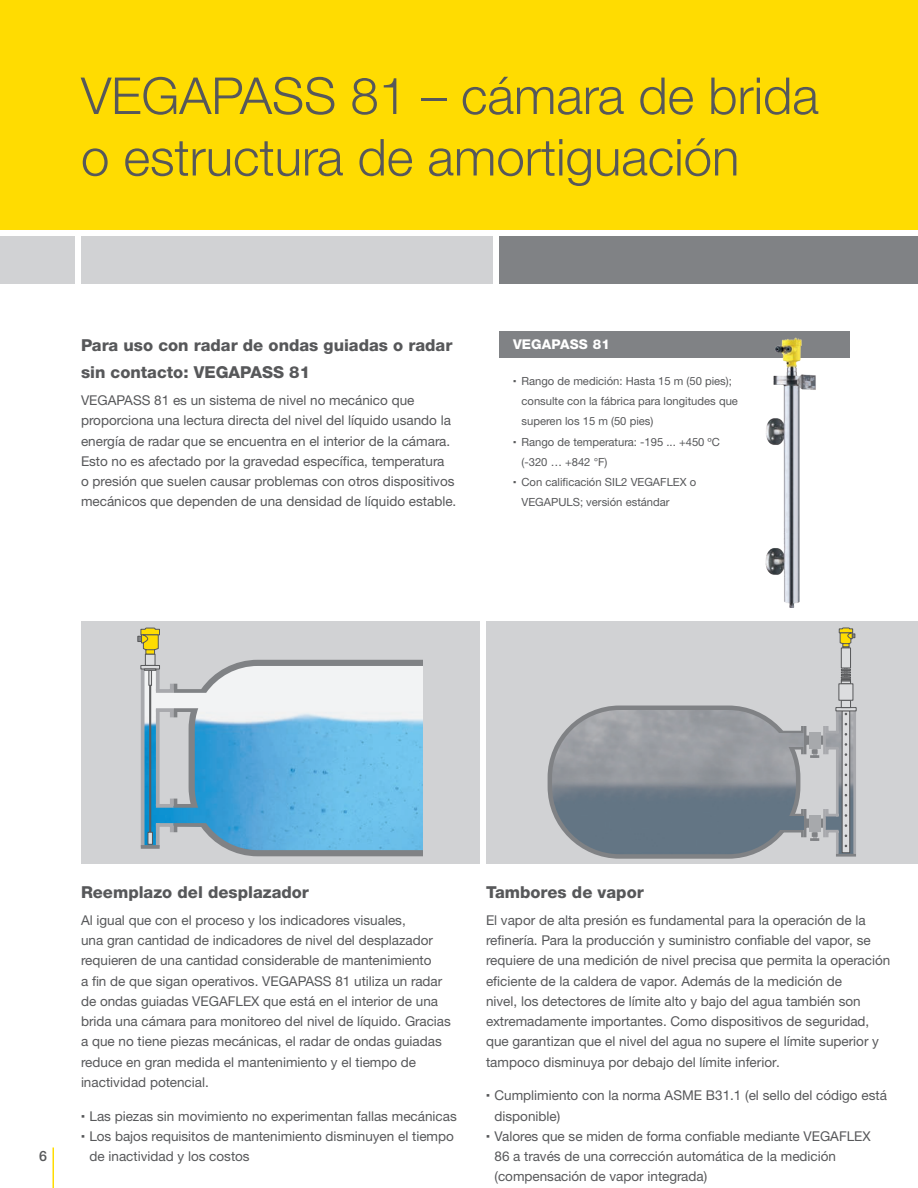
<style>
.page{position:relative;width:918px;height:1188px;background:#fff}
.page>*{position:absolute;margin:0;border:0;box-sizing:border-box;transform-origin:0 0}
._1_Headline_page_80K{font:300 51px/61.5px "Helvetica Neue LTW1 G";color:#57585a}
._1_Body_text_headlin{font:800 16.5px/27px "Helvetica Neue LTW1 G";color:#57585a}
.t1{font:500 14.25px "Helvetica Neue LTW1 G";color:#57585a}
._1_Body_text_80K_EN{font:13.5px/20.2px "Helvetica Neue LTW1 G";color:#57585a}
._3_Instrument_name_w{font:800 13.5px "Helvetica Neue LTW1 G";letter-spacing:.01em;color:#fff}
.t2{font:11.25px/20.2px "Helvetica Neue LTW1 G";color:#57585a}
.s1{font-family:"Helvetica Linotype";font-weight:700}
</style>
<div class="page">
<hr style="left:52px;top:1148px;width:2px;height:40px;background:#ffdc01">
<div style="left:0;top:0;width:918px;height:230px;background:#ffdc01"></div>
<div style="left:0;top:236px;width:74px;height:48px;background:#d1d2d4"></div>
<div style="left:500px;top:236px;width:418px;height:48px;background:#808285"></div>
<div style="left:81px;top:236px;width:412px;height:48px;background:#d1d2d4"></div>
<div style="left:500px;top:331px;width:350px;height:27px;background:#808285"></div>
<div style="left:81px;top:621px;width:399px;height:243px;background:#d1d2d4"></div>
<svg style="left:138px;top:628px;width:285px;height:228px"></svg>
<div style="left:486px;top:621px;width:432px;height:243px;background:#d1d2d4"></div>
<img style="left:550px;top:708px;width:229px;height:146px">
<div style="left:548px;top:706px;width:252px;height:153px;border:4px solid #808285;border-radius:70px"></div>
<svg style="left:779px;top:708px;width:77px;height:146px"></svg>
<hr style="left:836px;top:854px;width:20px;height:3px;background:#808285">
<img style="left:764px;top:816px;width:40px;height:14px">
<img style="left:764px;top:733px;width:40px;height:14px">
<div style="left:836px;top:707px;width:20px;height:4px;border:1px solid #57585a"></div>
<div style="left:841px;top:648px;width:10px;height:20px;background:#dcdddf;border:1px solid #57585a"></div>
<svg style="left:841px;top:668px;width:10px;height:16px"></svg>
<div style="left:841px;top:700px;width:10px;height:8px;background:#dcdddf;border:1px solid #57585a"></div>
<div style="left:839px;top:684px;width:14px;height:16px;background:#dcdddf"></div>
<svg style="left:839px;top:628px;width:16px;height:20px"></svg>
<img style="left:765px;top:338px;width:51px;height:270px">
<p class="_1_Headline_page_80K" style="left:81px;top:65px;width:739px">VEGAPASS 81 – cámara de brida o estructura de amortiguación</p>
<p class="_1_Body_text_headlin" style="left:81px;top:332px;width:373px">Para uso con radar de ondas guiadas o radar sin contacto: VEGAPASS 81</p>
<p class="_1_Body_text_80K_EN" style="left:81px;top:390px;width:377px">VEGAPASS 81 es un sistema de nivel no mecánico que proporciona una lectura directa del nivel del líquido usando la energía de radar que se encuentra en el interior de la cámara.<br>Esto no es afectado por la gravedad específica, temperatura<br>o presión que suelen causar problemas con otros dispositivos mecánicos que dependen de una densidad de líquido estable.</p>
<p class="_3_Instrument_name_w" style="left:513px;top:336px;width:98px">VEGAPASS 81</p>
<p class="t2" style="left:522px;top:371px;width:218px;text-indent:-9px"><span class="s1">▪</span> Rango de medición: Hasta 15 m (50 pies); consulte con la fábrica para longitudes que superen los 15 m (50 pies)</p>
<p class="t2" style="left:522px;top:431px;width:200px;text-indent:-9px"><span class="s1">▪</span> Rango de temperatura: -195 ... +450 ºC (-320 … +842 °F)</p>
<p class="t2" style="left:522px;top:472px;width:176px;text-indent:-9px"><span class="s1">▪</span> Con calificación SIL2 VEGAFLEX o<br>VEGAPULS; versión estándar</p>
<p class="t1" style="left:39px;top:1147px;width:9px">6</p>
<p class="_1_Body_text_headlin" style="left:81px;top:878px;width:229px">Reemplazo del desplazador</p>
<p class="_1_Body_text_80K_EN" style="left:81px;top:910px;width:371px">Al igual que con el proceso y los indicadores visuales,<br>una gran cantidad de indicadores de nivel del desplazador requieren de una cantidad considerable de mantenimiento<br>a fin de que sigan operativos. VEGAPASS 81 utiliza un radar de ondas guiadas VEGAFLEX que está en el interior de una brida una cámara para monitoreo del nivel de líquido. Gracias a que no tiene piezas mecánicas, el radar de ondas guiadas reduce en gran medida el mantenimiento y el tiempo de inactividad potencial.</p>
<p class="_1_Body_text_80K_EN" style="left:81px;top:1105px;width:377px"><span class="s1">▪</span> Las piezas sin movimiento no experimentan fallas mecánicas</p>
<p class="_1_Body_text_80K_EN" style="left:90px;top:1126px;width:366px;text-indent:-9px"><span class="s1">▪</span> Los bajos requisitos de mantenimiento disminuyen el tiempo de inactividad y los costos</p>
<p class="_1_Body_text_headlin" style="left:486px;top:878px;width:159px">Tambores de vapor</p>
<p class="_1_Body_text_80K_EN" style="left:486px;top:910px;width:406px">El vapor de alta presión es fundamental para la operación de la refinería. Para la producción y suministro confiable del vapor, se requiere de una medición de nivel precisa que permita la operación eficiente de la caldera de vapor. Además de la medición de<br>nivel, los detectores de límite alto y bajo del agua también son extremadamente importantes. Como dispositivos de seguridad, que garantizan que el nivel del agua no supere el límite superior y tampoco disminuya por debajo del límite inferior.</p>
<p class="_1_Body_text_80K_EN" style="left:495px;top:1085px;width:394px;text-indent:-9px"><span class="s1">▪</span> Cumplimiento con la norma ASME B31.1 (el sello del código está disponible)</p>
<p class="_1_Body_text_80K_EN" style="left:495px;top:1126px;width:378px;text-indent:-9px"><span class="s1">▪</span> Valores que se miden de forma confiable mediante VEGAFLEX<br>86 a través de una corrección automática de la medición (compensación de vapor integrada)</p>
</div>
